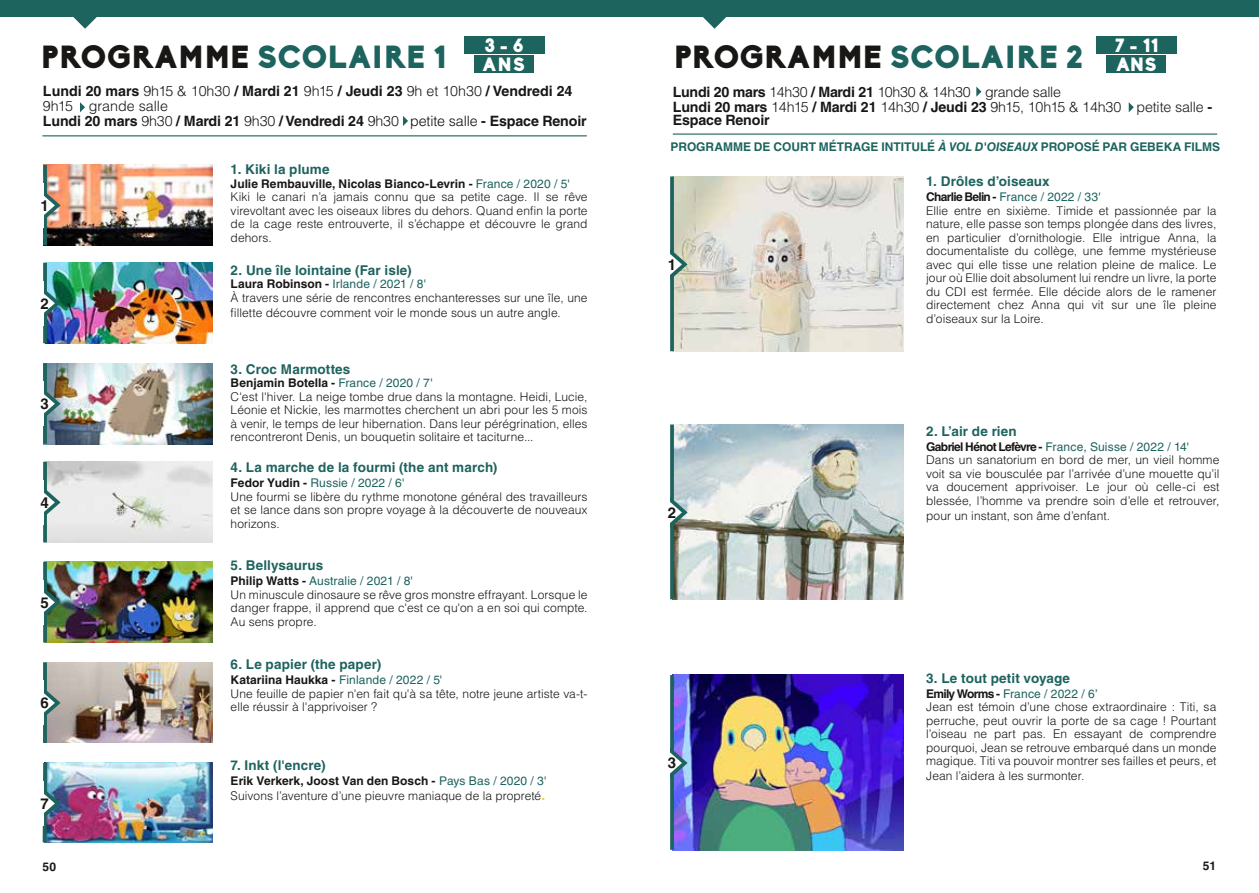
<style>
.page{position:relative;width:1259px;height:893px;background:#fff}
.page>*{position:absolute;margin:0;border:0;box-sizing:border-box;transform-origin:0 0}
.t1{font:900 31.5px "Biko";letter-spacing:.02em;color:#181716}
.t2{font:900 18.9px/19.4px "Biko";letter-spacing:.01em;color:#fff}
.t3{font:700 15px "Helvetica LT Std";color:#181716}
.t4{font:700 14.25px/15px "Helvetica LT Std";letter-spacing:-.01em;color:#181716}
.t5{font:300 14.25px/15px "Helvetica LT Std";letter-spacing:-.02em;color:#181716}
.t6{font:700 13.5px "Helvetica LT Std";letter-spacing:.01em;color:#1d635e}
.t7{font:300 12px/13.5px "Helvetica LT Std";letter-spacing:.005em;color:#181716}
.t8{font:700 12px "Helvetica LT Std";letter-spacing:-.005em;color:#1d635e}
.t9{font:700 12px "Helvetica LT Std";color:#181716}
.s1{color:#1d635e}
.s2{font-weight:300}
.s3{font-weight:300;color:#0f0c09}
.s4{font-weight:700}
.s5{font-weight:400;color:#1d635e}
.s6{font-weight:700;font-size:13.5px;color:#fdd100}
.s7{font-style:italic}
</style>
<div class="page">
<div style="left:0;top:0;width:1259px;height:17px;background:#1d635e"></div>
<svg style="left:73px;top:17px;width:24px;height:12px"></svg>
<svg style="left:703px;top:17px;width:23px;height:12px"></svg>
<hr style="left:42px;top:135px;width:545px;height:1px;background:#1d635e">
<hr style="left:673px;top:134px;width:544px;height:1px;background:#1d635e">
<svg style="left:1128px;top:102px;width:5px;height:10px"></svg>
<div style="left:464px;top:36px;width:80px;height:18px;background:#1d635e"></div>
<div style="left:474px;top:55px;width:59px;height:18px;background:#1d635e"></div>
<div style="left:1096px;top:36px;width:80px;height:18px;background:#1d635e"></div>
<div style="left:1106px;top:55px;width:60px;height:18px;background:#1d635e"></div>
<svg style="left:976px;top:87px;width:5px;height:10px"></svg>
<svg style="left:80px;top:102px;width:5px;height:10px"></svg>
<svg style="left:403px;top:116px;width:5px;height:10px"></svg>
<img style="left:672px;top:176px;width:231px;height:176px">
<svg style="left:670px;top:176px;width:4px;height:175px"></svg>
<svg style="left:670px;top:241px;width:20px;height:49px"></svg>
<img style="left:672px;top:424px;width:231px;height:176px">
<svg style="left:670px;top:424px;width:4px;height:175px"></svg>
<svg style="left:670px;top:489px;width:20px;height:49px"></svg>
<img style="left:674px;top:675px;width:229px;height:175px">
<svg style="left:670px;top:675px;width:4px;height:175px"></svg>
<svg style="left:670px;top:740px;width:20px;height:49px"></svg>
<img style="left:43px;top:165px;width:170px;height:81px">
<svg style="left:43px;top:165px;width:4px;height:80px"></svg>
<svg style="left:43px;top:183px;width:20px;height:48px"></svg>
<img style="left:47px;top:263px;width:166px;height:80px">
<svg style="left:43px;top:263px;width:4px;height:80px"></svg>
<svg style="left:43px;top:280px;width:20px;height:49px"></svg>
<img style="left:47px;top:363px;width:166px;height:81px">
<hr style="left:43px;top:363px;width:4px;height:81px;background:#1d635e">
<svg style="left:43px;top:381px;width:20px;height:48px"></svg>
<img style="left:47px;top:462px;width:166px;height:80px">
<svg style="left:43px;top:462px;width:4px;height:80px"></svg>
<svg style="left:43px;top:480px;width:20px;height:48px"></svg>
<img style="left:47px;top:562px;width:166px;height:80px">
<svg style="left:43px;top:562px;width:4px;height:80px"></svg>
<svg style="left:43px;top:580px;width:20px;height:48px"></svg>
<img style="left:47px;top:662px;width:166px;height:81px">
<svg style="left:43px;top:662px;width:4px;height:81px"></svg>
<svg style="left:43px;top:680px;width:20px;height:49px"></svg>
<img style="left:63px;top:763px;width:150px;height:80px">
<img style="left:42px;top:762px;width:21px;height:81px">
<div style="left:35px;top:781px;width:8px;height:44px;background:#fff"></div>
<h2 class="t2" style="left:482px;top:35px;width:44px">3 - 6<br>ANS</h2>
<h2 class="t2" style="left:1114px;top:35px;width:46px">7 - 11<br>ANS</h2>
<h1 class="t1" style="left:41px;top:38px;width:407px">PROGRAMME <span class="s1">SCOLAIRE 1</span></h1>
<h1 class="t1" style="left:674px;top:38px;width:410px">PROGRAMME <span class="s1">SCOLAIRE 2</span></h1>
<p class="t4" style="left:43px;top:83px;width:545px">Lundi 20 mars <span class="s2">9h15 &amp; 10h30</span> / Mardi 21 <span class="s2">9h15</span> / Jeudi 23 <span class="s2">9h et 10h30</span> / Vendredi 24<br><span class="s2">9h15 grande salle<br></span>Lundi 20 mars <span class="s2">9h30</span> / Mardi 21 <span class="s2">9h30</span> / Vendredi 24 <span class="s2">9h30</span> <span class="s3">petite salle</span> - Espace Renoir</p>
<p class="t3" style="left:40px;top:196px;width:10px">1</p>
<p class="t3" style="left:40px;top:294px;width:10px">2</p>
<p class="t3" style="left:40px;top:395px;width:10px">3</p>
<p class="t3" style="left:40px;top:493px;width:10px">4</p>
<p class="t3" style="left:40px;top:593px;width:10px">5</p>
<p class="t3" style="left:40px;top:694px;width:10px">6</p>
<p class="t3" style="left:40px;top:794px;width:10px">7</p>
<p class="t6" style="left:231px;top:161px;width:100px">1. Kiki la plume</p>
<p class="t7" style="left:231px;top:177px;width:358px"><span class="s4">Julie Rembauville, Nicolas Bianco-Levrin -</span> <span class="s5">France / 2020 / 5' </span>Kiki le canari n’a jamais connu que sa petite cage. Il se rêve virevoltant avec les oiseaux libres du dehors. Quand enfin la porte de la cage reste entrouverte, il s’échappe et découvre le grand dehors.</p>
<p class="t6" style="left:231px;top:262px;width:182px">2. Une île lointaine (Far isle)</p>
<p class="t7" style="left:231px;top:277px;width:358px"><span class="s4">Laura Robinson -</span> <span class="s5">Irlande / 2021 / 8'<br></span>À travers une série de rencontres enchanteresses sur une île, une</p>
<p class="t7" style="left:231px;top:306px;width:332px">fillette découvre comment voir le monde sous un autre angle.</p>
<p class="t6" style="left:231px;top:361px;width:121px">3. Croc Marmottes</p>
<p class="t7" style="left:231px;top:376px;width:358px"><span class="s4">Benjamin Botella -</span> <span class="s5">France / 2020 / 7'<br></span>C'est l'hiver. La neige tombe drue dans la montagne. Heidi, Lucie, Léonie et Nickie, les marmottes cherchent un abri pour les 5 mois à venir, le temps de leur hibernation. Dans leur pérégrination, elles rencontreront Denis, un bouquetin solitaire et taciturne...</p>
<p class="t6" style="left:231px;top:459px;width:268px">4. La marche de la fourmi (the ant march)</p>
<p class="t7" style="left:231px;top:476px;width:358px"><span class="s4">Fedor Yudin -</span> <span class="s5">Russie / 2022 / 6'<br></span>Une fourmi se libère du rythme monotone général des travailleurs et se lance dans son propre voyage à la découverte de nouveaux horizons.</p>
<p class="t6" style="left:231px;top:557px;width:94px">5. Bellysaurus</p>
<p class="t7" style="left:231px;top:574px;width:358px"><span class="s4">Philip Watts -</span> <span class="s5">Australie / 2021 / 8'<br></span>Un minuscule dinosaure se rêve gros monstre effrayant. Lorsque le danger frappe, il apprend que c'est ce qu'on a en soi qui compte.<br>Au sens propre.</p>
<p class="t6" style="left:231px;top:656px;width:152px">6. Le papier (the paper)</p>
<p class="t7" style="left:231px;top:673px;width:358px"><span class="s4">Katariina Haukka -</span> <span class="s5">Finlande / 2022 / 5'<br></span>Une feuille de papier n'en fait qu'à sa tête, notre jeune artiste va-t&shy;elle réussir à l'apprivoiser ?</p>
<p class="t6" style="left:231px;top:757px;width:96px">7. Inkt (l'encre)</p>
<p class="t7" style="left:231px;top:773px;width:317px;line-height:15px"><span class="s4">Erik Verkerk, Joost Van den Bosch -</span> <span class="s5">Pays Bas / 2020 / 3'<br></span>Suivons l’aventure d’une pieuvre maniaque de la propreté<span class="s6">.</span></p>
<p class="t5" style="left:673px;top:84px;width:541px"><span class="s4">Lundi 20 mars</span> 14h30 <span class="s4">/ Mardi 21</span> 10h30 &amp; 14h30 grande salle<br><span class="s4">Lundi 20 mars</span> 14h15 <span class="s4">/ Mardi 21</span> 14h30 <span class="s4">/ Jeudi 23</span> 9h15, 10h15 &amp; 14h30 petite salle <span class="s4">-</span></p>
<p class="t4" style="left:673px;top:112px;width:98px">Espace Renoir</p>
<p class="t8" style="left:670px;top:140px;width:551px">PROGRAMME DE COURT MÉTRAGE INTITULÉ <span class="s7">À VOL D'OISEAUX</span> PROPOSÉ PAR GEBEKA FILMS</p>
<p class="t3" style="left:668px;top:255px;width:10px">1</p>
<p class="t3" style="left:668px;top:503px;width:10px">2</p>
<p class="t3" style="left:668px;top:754px;width:10px">3</p>
<p class="t6" style="left:926px;top:173px;width:125px">1. Drôles d’oiseaux</p>
<p class="t7" style="left:926px;top:190px;width:292px"><span class="s4">Charlie Belin -</span> <span class="s5">France / 2022 / 33'<br></span>Ellie entre en sixième. Timide et passionnée par la nature, elle passe son temps plongée dans des livres, en particulier d’ornithologie. Elle intrigue Anna, la documentaliste du collège, une femme mystérieuse avec qui elle tisse une relation pleine de malice. Le jour où Ellie doit absolument lui rendre un livre, la porte du CDI est fermée. Elle décide alors de le ramener directement chez Anna qui vit sur une île pleine d’oiseaux sur la Loire.</p>
<p class="t6" style="left:926px;top:423px;width:92px">2. L’air de rien</p>
<p class="t7" style="left:926px;top:440px;width:295px"><span class="s4">Gabriel Hénot Lefèvre -</span> <span class="s5">France, Suisse / 2022 / 14' </span>Dans un sanatorium en bord de mer, un vieil homme voit sa vie bousculée par l’arrivée d’une mouette qu’il va doucement apprivoiser. Le jour où celle-ci est blessée, l’homme va prendre soin d’elle et retrouver,</p>
<p class="t7" style="left:926px;top:509px;width:185px">pour un instant, son âme d’enfant.</p>
<p class="t6" style="left:926px;top:670px;width:145px">3. Le tout petit voyage</p>
<p class="t7" style="left:926px;top:687px;width:292px"><span class="s4">Emily Worms -</span> <span class="s5">France / 2022 / 6’<br></span>Jean est témoin d’une chose extraordinaire : Titi, sa perruche, peut ouvrir la porte de sa cage ! Pourtant l’oiseau ne part pas. En essayant de comprendre pourquoi, Jean se retrouve embarqué dans un monde magique. Titi va pouvoir montrer ses failles et peurs, et</p>
<p class="t7" style="left:926px;top:769px;width:160px">Jean l’aidera à les surmonter.</p>
<p class="t9" style="left:43px;top:859px;width:15px">50</p>
<p class="t9" style="left:1203px;top:859px;width:15px">51</p>
</div>
